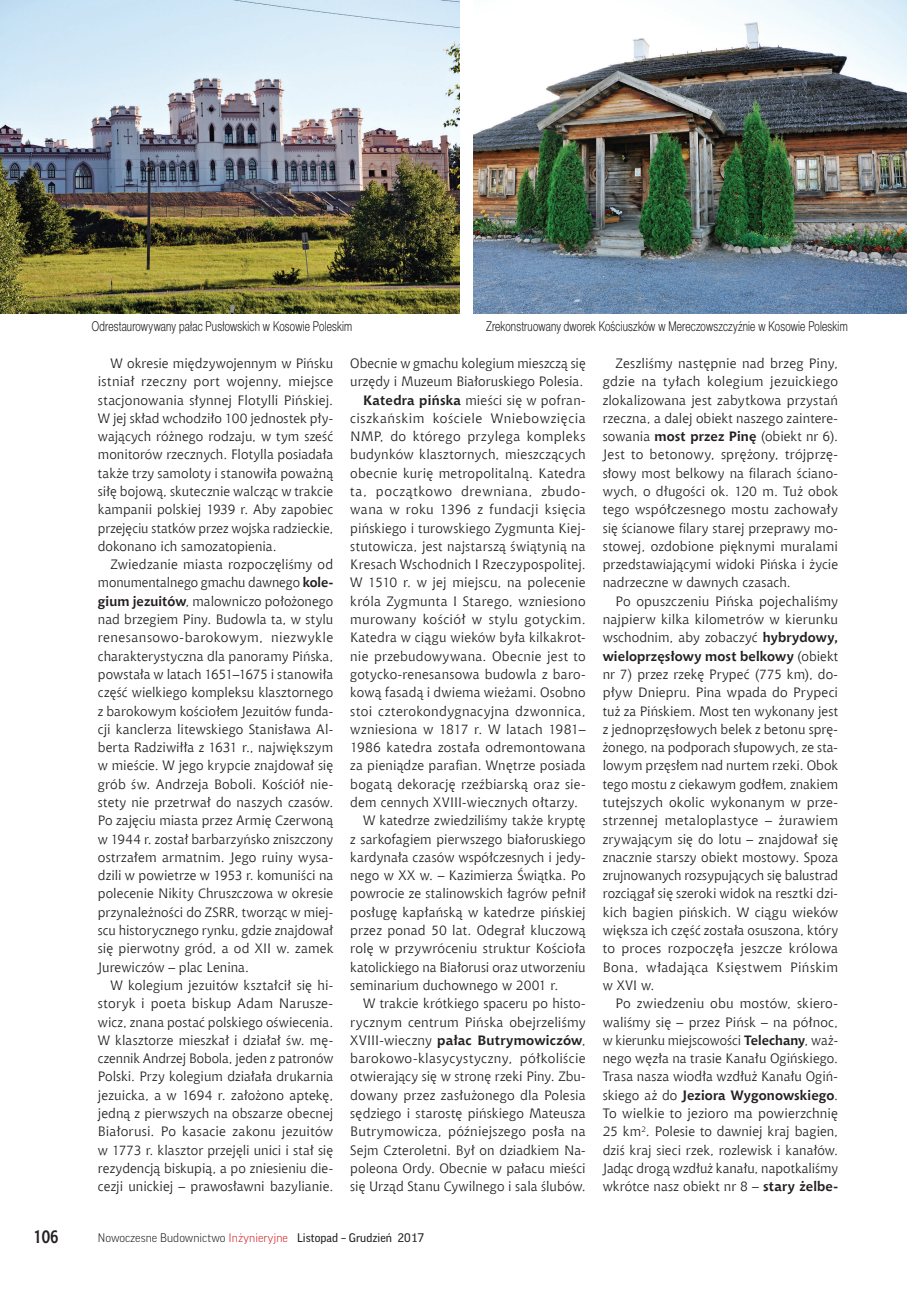
<style>
.page{position:relative;width:919px;height:1289px;background:#fff}
.page>*{position:absolute;margin:0;border:0;box-sizing:border-box;transform-origin:0 0}
.t1{font:700 18px "Aerton Cnd EFN";color:#231f20}
.t2{font:13.5px/18.3px "Chianti EU";letter-spacing:.015em;color:#231f20;text-align:justify}
.t3{font:13.5px "Switzer Cnd EFN Light";letter-spacing:.015em;color:#231f20;scale:.9 1}
.t4{font:13.5px "Chianti EU";letter-spacing:.035em;color:#231f20}
.t5{font:700 13.5px "Chianti EU";letter-spacing:.015em;color:#231f20}
.t6{font:13.5px "Chianti EU";letter-spacing:.04em;color:#231f20}
.t7{font:300 12px "Good Pro";color:#231f20}
.s1{font-weight:700}
.s2{font-weight:400}
.s3{color:#d1232a}
</style>
<div class="page">
<img style="left:0;top:0;width:459px;height:313px">
<img style="left:473px;top:0;width:433px;height:313px">
<h1 class="t1" style="left:33px;top:1225px;width:27px">106</h1>
<p class="t3" style="left:92px;top:319px;width:291px">Odrestaurowywany pałac Pusłowskich w Kosowie Poleskim</p>
<p class="t3" style="left:486px;top:319px;width:403px">Zrekonstruowany dworek Kościuszków w Mereczowszczyźnie w Kosowie Poleskim</p>
<p class="t2" style="left:98px;top:354px;width:237px;text-indent:13px">W okresie międzywojennym w Pińsku istniał rzeczny port wojenny, miejsce stacjonowania słynnej Flotylli Pińskiej.<br>W jej skład wchodziło 100 jednostek pły&shy;wających różnego rodzaju, w tym sześć monitorów rzecznych. Flotylla posiadała także trzy samoloty i stanowiła poważną siłę bojową, skutecznie walcząc w trakcie kampanii polskiej 1939 r. Aby zapobiec przejęciu statków przez wojska radzieckie, dokonano ich samozatopienia.</p>
<p class="t2" style="left:98px;top:555px;width:237px;text-indent:13px">Zwiedzanie miasta rozpoczęliśmy od monumentalnego gmachu dawnego <span class="s1">kole&shy;gium jezuitów</span>, malowniczo położonego nad brzegiem Piny. Budowla ta, w stylu renesansowo-barokowym, niezwykle charakterystyczna dla panoramy Pińska, powstała w latach 1651–1675 i stanowiła część wielkiego kompleksu klasztornego z barokowym kościołem Jezuitów funda&shy;cji kanclerza litewskiego Stanisława Al&shy;berta Radziwiłła z 1631 r., największym w mieście. W jego krypcie znajdował się grób św. Andrzeja Boboli. Kościół nie&shy;stety nie przetrwał do naszych czasów.<br>Po zajęciu miasta przez Armię Czerwoną w 1944 r. został barbarzyńsko zniszczony ostrzałem armatnim. Jego ruiny wysa&shy;dzili w powietrze w 1953 r. komuniści na polecenie Nikity Chruszczowa w okresie przynależności do ZSRR, tworząc w miej&shy;scu historycznego rynku, gdzie znajdował się pierwotny gród, a od XII w. zamek Jurewiczów – plac Lenina.</p>
<p class="t2" style="left:98px;top:975px;width:237px;text-indent:13px">W kolegium jezuitów kształcił się hi&shy;storyk i poeta biskup Adam Narusze&shy;wicz, znana postać polskiego oświecenia.<br>W klasztorze mieszkał i działał św. mę&shy;czennik Andrzej Bobola, jeden z patronów Polski. Przy kolegium działała drukarnia jezuicka, a w 1694 r. założono aptekę, jedną z pierwszych na obszarze obecnej Białorusi. Po kasacie zakonu jezuitów w 1773 r. klasztor przejęli unici i stał się rezydencją biskupią, a po zniesieniu die&shy;cezji unickiej – prawosławni bazylianie.</p>
<p class="t2" style="left:350px;top:354px;width:237px">Obecnie w gmachu kolegium mieszczą się</p>
<p class="t2" style="left:350px;top:372px;width:234px">urzędy i Muzeum Białoruskiego Polesia.</p>
<p class="t2" style="left:363px;top:390px;width:224px"><span class="s1">Katedra pińska</span> mieści się w pofran-</p>
<p class="t4" style="left:350px;top:410px;width:237px">ciszkańskim kościele Wniebowzięcia</p>
<p class="t2" style="left:350px;top:427px;width:237px">NMP, do którego przylega kompleks</p>
<p class="t2" style="left:350px;top:445px;width:237px">budynków klasztornych, mieszczących</p>
<p class="t2" style="left:350px;top:463px;width:237px">obecnie kurię metropolitalną. Katedra</p>
<p class="t6" style="left:350px;top:483px;width:237px">ta, początkowo drewniana, zbudo-</p>
<p class="t2" style="left:350px;top:500px;width:237px">wana w roku 1396 z fundacji księcia</p>
<p class="t2" style="left:350px;top:518px;width:237px">pińskiego i turowskiego Zygmunta Kiej-</p>
<p class="t2" style="left:350px;top:537px;width:237px">stutowicza, jest najstarszą świątynią na</p>
<p class="t2" style="left:350px;top:555px;width:237px">Kresach Wschodnich I Rzeczypospolitej.</p>
<p class="t2" style="left:350px;top:573px;width:237px">W 1510 r. w jej miejscu, na polecenie</p>
<p class="t2" style="left:350px;top:591px;width:237px">króla Zygmunta I Starego, wzniesiono</p>
<p class="t2" style="left:350px;top:610px;width:237px">murowany kościół w stylu gotyckim.</p>
<p class="t2" style="left:350px;top:628px;width:237px">Katedra w ciągu wieków była kilkakrot-</p>
<p class="t2" style="left:350px;top:646px;width:237px">nie przebudowywana. Obecnie jest to</p>
<p class="t2" style="left:350px;top:665px;width:237px">gotycko-renesansowa budowla z baro-</p>
<p class="t2" style="left:350px;top:683px;width:237px">kową fasadą i dwiema wieżami. Osobno</p>
<p class="t2" style="left:350px;top:701px;width:237px">stoi czterokondygnacyjna dzwonnica,</p>
<p class="t2" style="left:350px;top:719px;width:237px">wzniesiona w 1817 r. W latach 1981–</p>
<p class="t2" style="left:350px;top:738px;width:237px">1986 katedra została odremontowana</p>
<p class="t2" style="left:350px;top:756px;width:237px">za pieniądze parafian. Wnętrze posiada</p>
<p class="t2" style="left:350px;top:774px;width:237px">bogatą dekorację rzeźbiarską oraz sie-</p>
<p class="t2" style="left:350px;top:793px;width:229px">dem cennych XVIII-wiecznych ołtarzy.</p>
<p class="t2" style="left:363px;top:811px;width:224px">W katedrze zwiedziliśmy także kryptę</p>
<p class="t2" style="left:350px;top:829px;width:237px">z sarkofagiem pierwszego białoruskiego</p>
<p class="t2" style="left:350px;top:847px;width:237px">kardynała czasów współczesnych i jedy-</p>
<p class="t2" style="left:350px;top:866px;width:237px">nego w XX w. – Kazimierza Świątka. Po</p>
<p class="t2" style="left:350px;top:884px;width:237px">powrocie ze stalinowskich łagrów pełnił</p>
<p class="t2" style="left:350px;top:902px;width:237px">posługę kapłańską w katedrze pińskiej</p>
<p class="t2" style="left:350px;top:921px;width:237px">przez ponad 50 lat. Odegrał kluczową</p>
<p class="t2" style="left:350px;top:939px;width:237px">rolę w przywróceniu struktur Kościoła</p>
<p class="t2" style="left:350px;top:957px;width:237px">katolickiego na Białorusi oraz utworzeniu</p>
<p class="t2" style="left:350px;top:975px;width:209px">seminarium duchownego w 2001 r.</p>
<p class="t2" style="left:363px;top:994px;width:224px">W trakcie krótkiego spaceru po histo-</p>
<p class="t2" style="left:350px;top:1012px;width:237px">rycznym centrum Pińska obejrzeliśmy</p>
<p class="t5" style="left:350px;top:1031px;width:237px"><span class="s2">XVIII-wieczny</span> pałac Butrymowiczów<span class="s2">,</span></p>
<p class="t2" style="left:350px;top:1049px;width:237px">barokowo-klasycystyczny, półkoliście</p>
<p class="t2" style="left:350px;top:1067px;width:237px">otwierający się w stronę rzeki Piny. Zbu-</p>
<p class="t2" style="left:350px;top:1085px;width:237px">dowany przez zasłużonego dla Polesia</p>
<p class="t2" style="left:350px;top:1103px;width:237px">sędziego i starostę pińskiego Mateusza</p>
<p class="t2" style="left:350px;top:1122px;width:237px">Butrymowicza, późniejszego posła na</p>
<p class="t2" style="left:350px;top:1140px;width:237px">Sejm Czteroletni. Był on dziadkiem Na-</p>
<p class="t2" style="left:350px;top:1158px;width:237px">poleona Ordy. Obecnie w pałacu mieści</p>
<p class="t2" style="left:350px;top:1177px;width:237px">się Urząd Stanu Cywilnego i sala ślubów.</p>
<p class="t7" style="left:98px;top:1230px;width:328px">Nowoczesne Budownictwo <span class="s3">Inżynieryjne</span> <span class="s2">Listopad – Grudzień 2017</span></p>
<p class="t2" style="left:602px;top:354px;width:237px;text-indent:13px">Zeszliśmy następnie nad brzeg Piny, gdzie na tyłach kolegium jezuickiego zlokalizowana jest zabytkowa przystań rzeczna, a dalej obiekt naszego zaintere&shy;sowania <span class="s1">most przez Pinę</span> (obiekt nr 6).<br>Jest to betonowy, sprężony, trójprzę&shy;słowy most belkowy na filarach ściano&shy;wych, o długości ok. 120 m. Tuż obok tego współczesnego mostu zachowały się ścianowe filary starej przeprawy mo&shy;stowej, ozdobione pięknymi muralami przedstawiającymi widoki Pińska i życie nadrzeczne w dawnych czasach.</p>
<p class="t2" style="left:602px;top:591px;width:237px;text-indent:13px">Po opuszczeniu Pińska pojechaliśmy najpierw kilka kilometrów w kierunku wschodnim, aby zobaczyć <span class="s1">hybrydowy, wieloprzęsłowy most belkowy</span> (obiekt nr 7) przez rzekę Prypeć (775 km), do&shy;pływ Dniepru. Pina wpada do Prypeci tuż za Pińskiem. Most ten wykonany jest z jednoprzęsłowych belek z betonu sprę&shy;żonego, na podporach słupowych, ze sta&shy;lowym przęsłem nad nurtem rzeki. Obok tego mostu z ciekawym godłem, znakiem tutejszych okolic wykonanym w prze&shy;strzennej metaloplastyce – żurawiem zrywającym się do lotu – znajdował się znacznie starszy obiekt mostowy. Spoza zrujnowanych rozsypujących się balustrad rozciągał się szeroki widok na resztki dzi&shy;kich bagien pińskich. W ciągu wieków większa ich część została osuszona, który to proces rozpoczęła jeszcze królowa Bona, władająca Księstwem Pińskim w XVI w.</p>
<p class="t2" style="left:602px;top:994px;width:237px;text-indent:13px">Po zwiedzeniu obu mostów, skiero&shy;waliśmy się – przez Pińsk – na północ, w kierunku miejscowości <span class="s1">Telechany</span>, waż&shy;nego węzła na trasie Kanału Ogińskiego.<br>Trasa nasza wiodła wzdłuż Kanału Ogiń&shy;skiego aż do <span class="s1">Jeziora Wygonowskiego</span>.<br>To wielkie to jezioro ma powierzchnię 25 km<sup>2</sup>. Polesie to dawniej kraj bagien, dziś kraj sieci rzek, rozlewisk i kanałów.<br>Jadąc drogą wzdłuż kanału, napotkaliśmy wkrótce nasz obiekt nr 8 – <span class="s1">stary żelbe-</span></p>
</div>
